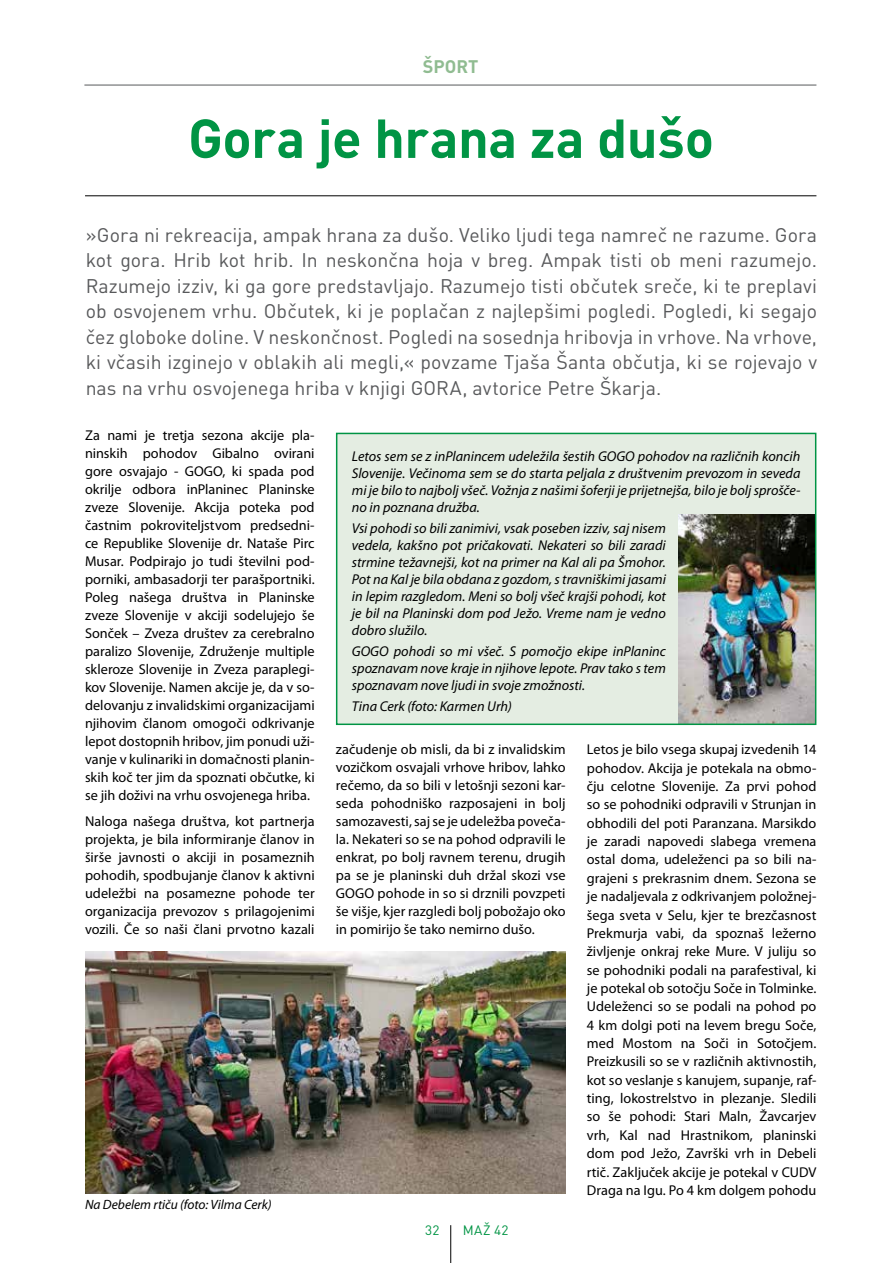
<style>
.page{position:relative;width:893px;height:1263px;background:#fff}
.page>*{position:absolute;margin:0;border:0;box-sizing:border-box;transform-origin:0 0}
.t1{font:700 54px "DIN Pro";letter-spacing:-.005em;color:#009444}
.t2{font:19.5px/25.5px "DIN Pro";color:#58595b;text-align:justify}
.t3{font:700 18px "DIN Pro";color:#90bc91}
.t4{font:14.25px/18px "Myriad Pro";color:#000;text-align:justify}
.t5{font:italic 14.25px/17px "Myriad Pro";color:#000;text-align:justify}
.t6{font:italic 13.5px "Myriad Pro";color:#000}
.t7{font:13.5px "DIN Pro";letter-spacing:.03em;color:#009444}
</style>
<div class="page">
<hr style="left:84px;top:85px;width:732px;height:1px;background:#58595b">
<hr style="left:450px;top:1225px;width:1px;height:38px;background:#000">
<img style="left:85px;top:951px;width:481px;height:243px">
<div style="left:337px;top:433px;width:479px;height:291px;background:#e4ede2"></div>
<img style="left:679px;top:515px;width:134px;height:207px">
<div style="left:336px;top:433px;width:480px;height:292px;border:2px solid #009444"></div>
<hr style="left:85px;top:196px;width:731px;height:1px;background:#000">
<p class="t3" style="left:423px;top:54px;width:57px">ŠPORT</p>
<h1 class="t1" style="left:188px;top:102px;width:527px">Gora je hrana za dušo</h1>
<p class="t2" style="left:86px;top:221px;width:733px">»Gora ni rekreacija, ampak hrana za dušo. Veliko ljudi tega namreč ne razume. Gora kot gora. Hrib kot hrib. In neskončna hoja v breg. Ampak tisti ob meni razumejo.<br>Razumejo izziv, ki ga gore predstavljajo. Razumejo tisti občutek sreče, ki te preplavi ob osvojenem vrhu. Občutek, ki je poplačan z najlepšimi pogledi. Pogledi, ki segajo čez globoke doline. V neskončnost. Pogledi na sosednja hribovja in vrhove. Na vrhove, ki včasih izginejo v oblakih ali megli,« povzame Tjaša Šanta občutja, ki se rojevajo v nas na vrhu osvojenega hriba v knjigi GORA, avtorice Petre Škarja.</p>
<p class="t4" style="left:85px;top:426px;width:231px">Za nami je tretja sezona akcije pla&shy;ninskih pohodov Gibalno ovirani gore osvajajo - GOGO, ki spada pod okrilje odbora inPlaninec Planinske zveze Slovenije. Akcija poteka pod častnim pokroviteljstvom predsedni&shy;ce Republike Slovenije dr. Nataše Pirc Musar. Podpirajo jo tudi številni pod&shy;porniki, ambasadorji ter parašportniki.<br>Poleg našega društva in Planinske zveze Slovenije v akciji sodelujejo še Sonček – Zveza društev za cerebralno paralizo Slovenije, Združenje multiple skleroze Slovenije in Zveza paraplegi&shy;kov Slovenije. Namen akcije je, da v so&shy;delovanju z invalidskimi organizacijami njihovim članom omogoči odkrivanje lepot dostopnih hribov, jim ponudi uži&shy;vanje v kulinariki in domačnosti planin&shy;skih koč ter jim da spoznati občutke, ki se jih doživi na vrhu osvojenega hriba.</p>
<p class="t4" style="left:85px;top:812px;width:231px">Naloga našega društva, kot partnerja projekta, je bila informiranje članov in širše javnosti o akciji in posameznih pohodih, spodbujanje članov k aktivni udeležbi na posamezne pohode ter organizacija prevozov s prilagojenimi vozili. Če so naši člani prvotno kazali</p>
<p class="t5" style="left:352px;top:448px;width:450px">Letos sem se z inPlanincem udeležila šestih GOGO pohodov na različnih koncih Slovenije. Večinoma sem se do starta peljala z društvenim prevozom in seveda mi je bilo to najbolj všeč. Vožnja z našimi šoferji je prijetnejša, bilo je bolj sprošče&shy;no in poznana družba.</p>
<p class="t5" style="left:352px;top:520px;width:316px">Vsi pohodi so bili zanimivi, vsak poseben izziv, saj nisem vedela, kakšno pot pričakovati. Nekateri so bili zaradi strmine težavnejši, kot na primer na Kal ali pa Šmohor.<br>Pot na Kal je bila obdana z gozdom, s travniškimi jasami in lepim razgledom. Meni so bolj všeč krajši pohodi, kot je bil na Planinski dom pod Ježo. Vreme nam je vedno dobro služilo.</p>
<p class="t5" style="left:352px;top:643px;width:315px">GOGO pohodi so mi všeč. S pomočjo ekipe inPlaninc spoznavam nove kraje in njihove lepote. Prav tako s tem spoznavam nove ljudi in svoje zmožnosti.</p>
<p class="t5" style="left:352px;top:698px;width:161px">Tina Cerk (foto: Karmen Urh)</p>
<p class="t4" style="left:336px;top:740px;width:231px">začudenje ob misli, da bi z invalidskim vozičkom osvajali vrhove hribov, lahko rečemo, da so bili v letošnji sezoni kar&shy;seda pohodniško razposajeni in bolj samozavesti, saj se je udeležba poveča&shy;la. Nekateri so se na pohod odpravili le enkrat, po bolj ravnem terenu, drugih pa se je planinski duh držal skozi vse GOGO pohode in so si drznili povzpeti še višje, kjer razgledi bolj pobožajo oko in pomirijo še tako nemirno dušo.</p>
<p class="t4" style="left:587px;top:740px;width:231px">Letos je bilo vsega skupaj izvedenih 14 pohodov. Akcija je potekala na obmo&shy;čju celotne Slovenije. Za prvi pohod so se pohodniki odpravili v Strunjan in obhodili del poti Paranzana. Marsikdo je zaradi napovedi slabega vremena ostal doma, udeleženci pa so bili na&shy;grajeni s prekrasnim dnem. Sezona se je nadaljevala z odkrivanjem položnej&shy;šega sveta v Selu, kjer te brezčasnost Prekmurja vabi, da spoznaš ležerno življenje onkraj reke Mure. V juliju so se pohodniki podali na parafestival, ki je potekal ob sotočju Soče in Tolminke.<br>Udeleženci so se podali na pohod po 4 km dolgi poti na levem bregu Soče, med Mostom na Soči in Sotočjem.<br>Preizkusili so se v različnih aktivnostih, kot so veslanje s kanujem, supanje, raf&shy;ting, lokostrelstvo in plezanje. Sledili so še pohodi: Stari Maln, Žavcarjev vrh, Kal nad Hrastnikom, planinski dom pod Ježo, Završki vrh in Debeli rtič. Zaključek akcije je potekal v CUDV Draga na Igu. Po 4 km dolgem pohodu</p>
<p class="t6" style="left:85px;top:1196px;width:188px">Na Debelem rtiču (foto: Vilma Cerk)</p>
<p class="t7" style="left:425px;top:1221px;width:16px">32</p>
<p class="t7" style="left:463px;top:1221px;width:47px">MAŽ 42</p>
</div>
